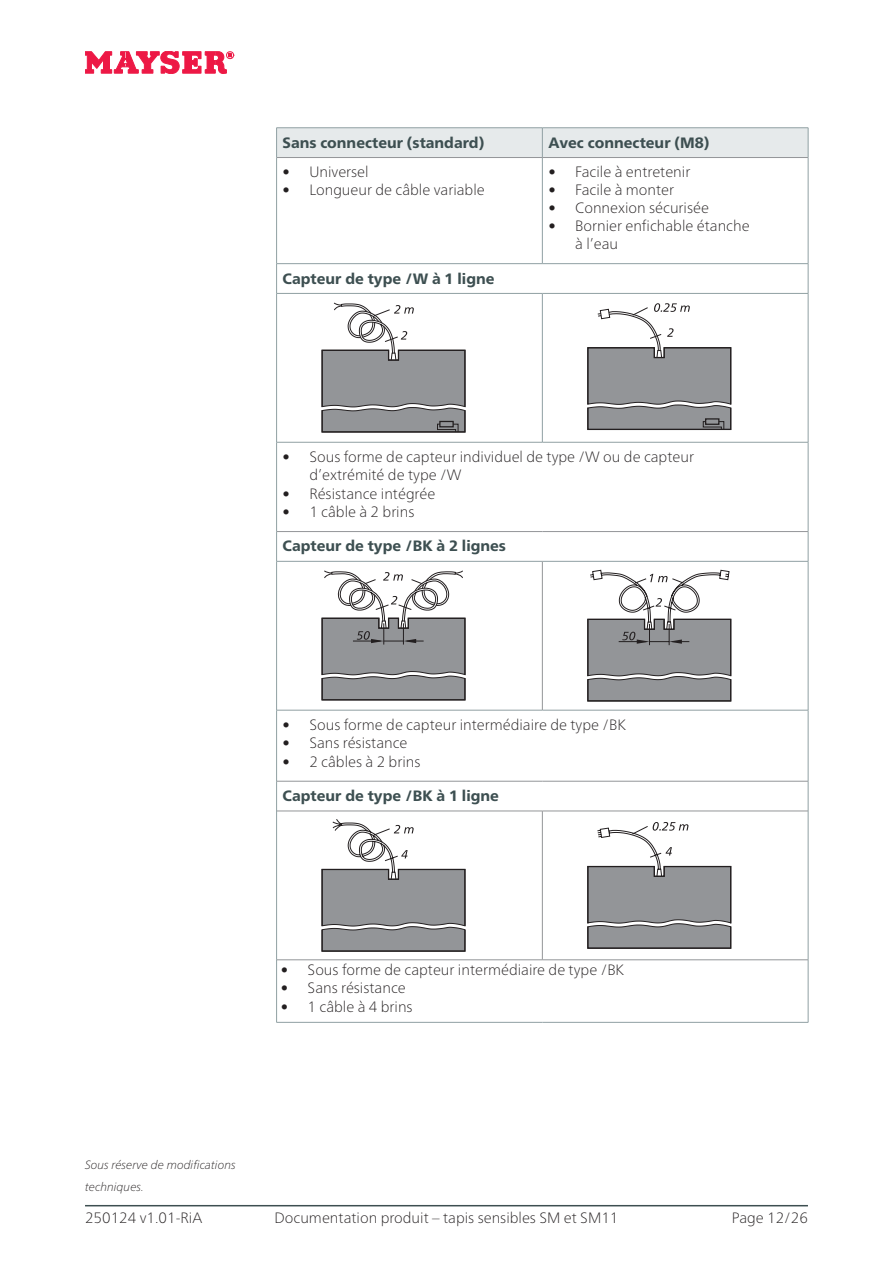
<style>
.page{position:relative;width:893px;height:1263px;background:#fff}
.page>*{position:absolute;margin:0;border:0;box-sizing:border-box;transform-origin:0 0}
.t1{font:100 15px/18px "Frutiger Neue LTW1 G";color:#231f20}
.t2{font:800 15px "Frutiger Neue LTW1 G";color:#3d4f51}
.t3{font:italic 100 12px/21.3px "Frutiger Neue LTW1 G";color:#231f20}
</style>
<div class="page">
<hr style="left:85px;top:1205px;width:723px;height:1px;background:#3d4f51">
<svg style="left:85px;top:51px;width:150px;height:23px"></svg>
<svg style="left:808px;top:264px;width:1px;height:29px"></svg>
<hr style="left:808px;top:442px;width:1px;height:89px;background:#90a0a3">
<hr style="left:808px;top:531px;width:1px;height:30px;background:#90a0a3">
<hr style="left:808px;top:710px;width:1px;height:71px;background:#90a0a3">
<hr style="left:808px;top:781px;width:1px;height:30px;background:#90a0a3">
<hr style="left:808px;top:960px;width:1px;height:62px;background:#90a0a3">
<svg style="left:276px;top:264px;width:1px;height:29px"></svg>
<hr style="left:276px;top:442px;width:1px;height:89px;background:#90a0a3">
<hr style="left:276px;top:710px;width:1px;height:71px;background:#90a0a3">
<hr style="left:276px;top:960px;width:1px;height:62px;background:#90a0a3">
<hr style="left:276px;top:1022px;width:266px;height:1px;background:#90a0a3">
<hr style="left:542px;top:1022px;width:266px;height:1px;background:#90a0a3">
<hr style="left:276px;top:127px;width:266px;height:1px;background:#90a0a3">
<hr style="left:276px;top:128px;width:1px;height:30px;background:#90a0a3">
<hr style="left:542px;top:127px;width:266px;height:1px;background:#90a0a3">
<div style="left:277px;top:128px;width:531px;height:29px;background:#e6eaeb"></div>
<hr style="left:808px;top:128px;width:1px;height:30px;background:#90a0a3">
<hr style="left:276px;top:293px;width:266px;height:1px;background:#90a0a3">
<hr style="left:276px;top:294px;width:1px;height:148px;background:#90a0a3">
<hr style="left:542px;top:293px;width:266px;height:1px;background:#90a0a3">
<hr style="left:542px;top:294px;width:1px;height:148px;background:#90a0a3">
<hr style="left:808px;top:294px;width:1px;height:148px;background:#90a0a3">
<hr style="left:276px;top:442px;width:266px;height:1px;background:#90a0a3">
<hr style="left:542px;top:442px;width:266px;height:1px;background:#90a0a3">
<hr style="left:277px;top:531px;width:265px;height:1px;background:#939598">
<hr style="left:542px;top:531px;width:266px;height:1px;background:#939598">
<hr style="left:276px;top:531px;width:1px;height:30px;background:#90a0a3">
<hr style="left:277px;top:781px;width:265px;height:1px;background:#939598">
<hr style="left:542px;top:781px;width:266px;height:1px;background:#939598">
<hr style="left:276px;top:781px;width:1px;height:30px;background:#90a0a3">
<hr style="left:276px;top:561px;width:266px;height:1px;background:#90a0a3">
<hr style="left:276px;top:561px;width:1px;height:149px;background:#90a0a3">
<hr style="left:542px;top:561px;width:266px;height:1px;background:#90a0a3">
<hr style="left:808px;top:561px;width:1px;height:149px;background:#90a0a3">
<hr style="left:276px;top:710px;width:266px;height:1px;background:#90a0a3">
<hr style="left:542px;top:710px;width:266px;height:1px;background:#90a0a3">
<hr style="left:542px;top:561px;width:1px;height:149px;background:#939598">
<hr style="left:277px;top:811px;width:265px;height:1px;background:#939598">
<hr style="left:542px;top:811px;width:266px;height:1px;background:#939598">
<hr style="left:542px;top:811px;width:1px;height:149px;background:#939598">
<hr style="left:277px;top:959px;width:265px;height:1px;background:#939598">
<hr style="left:542px;top:959px;width:266px;height:1px;background:#939598">
<hr style="left:276px;top:811px;width:1px;height:149px;background:#90a0a3">
<hr style="left:808px;top:811px;width:1px;height:149px;background:#90a0a3">
<hr style="left:277px;top:157px;width:265px;height:1px;background:#939598">
<hr style="left:542px;top:157px;width:266px;height:1px;background:#939598">
<hr style="left:276px;top:158px;width:1px;height:105px;background:#90a0a3">
<hr style="left:542px;top:158px;width:1px;height:105px;background:#90a0a3">
<hr style="left:808px;top:158px;width:1px;height:105px;background:#90a0a3">
<hr style="left:276px;top:263px;width:266px;height:1px;background:#90a0a3">
<hr style="left:542px;top:263px;width:266px;height:1px;background:#90a0a3">
<svg style="left:321px;top:302px;width:145px;height:131px"></svg>
<svg style="left:587px;top:303px;width:145px;height:127px"></svg>
<svg style="left:321px;top:570px;width:145px;height:130px"></svg>
<svg style="left:587px;top:570px;width:144px;height:131px"></svg>
<svg style="left:321px;top:819px;width:145px;height:132px"></svg>
<svg style="left:587px;top:822px;width:144px;height:127px"></svg>
<p class="t2" style="left:283px;top:131px;width:203px">Sans connecteur (standard)</p>
<p class="t2" style="left:548px;top:131px;width:162px">Avec connecteur (M8)</p>
<p class="t1" style="left:283px;top:162px;width:88px">• Universel</p>
<p class="t1" style="left:283px;top:180px;width:204px">• Longueur de câble variable</p>
<p class="t1" style="left:548px;top:162px;width:143px">• Facile à entretenir</p>
<p class="t1" style="left:548px;top:180px;width:127px">• Facile à monter</p>
<p class="t1" style="left:548px;top:198px;width:162px">• Connexion sécurisée</p>
<p class="t1" style="left:575px;top:216px;width:176px;text-indent:-27px">• Bornier enfichable étanche à l’eau</p>
<p class="t2" style="left:283px;top:267px;width:213px">Capteur de type /W à 1 ligne</p>
<p class="t1" style="left:309px;top:447px;width:386px;text-indent:-27px">• Sous forme de capteur individuel de type /W ou de capteur d’extrémité de type /W</p>
<p class="t1" style="left:283px;top:484px;width:154px">• Résistance intégrée</p>
<p class="t1" style="left:283px;top:502px;width:133px">• 1 câble à 2 brins</p>
<p class="t2" style="left:283px;top:535px;width:225px">Capteur de type /BK à 2 lignes</p>
<p class="t1" style="left:283px;top:715px;width:345px">• Sous forme de capteur intermédiaire de type /BK</p>
<p class="t1" style="left:283px;top:733px;width:126px">• Sans résistance</p>
<p class="t1" style="left:283px;top:752px;width:139px">• 2 câbles à 2 brins</p>
<p class="t2" style="left:283px;top:785px;width:218px">Capteur de type /BK à 1 ligne</p>
<p class="t1" style="left:281px;top:960px;width:345px">• Sous forme de capteur intermédiaire de type /BK</p>
<p class="t1" style="left:281px;top:978px;width:126px">• Sans résistance</p>
<p class="t1" style="left:281px;top:997px;width:133px">• 1 câble à 4 brins</p>
<p class="t3" style="left:85px;top:1154px;width:152px">Sous réserve de modifications techniques.</p>
<p class="t1" style="left:85px;top:1208px;width:119px">250124 v1.01-RiA</p>
<p class="t1" style="left:275px;top:1208px;width:345px">Documentation produit – tapis sensibles SM et SM11</p>
<p class="t1" style="left:732px;top:1208px;width:78px">Page 12/26</p>
</div>
